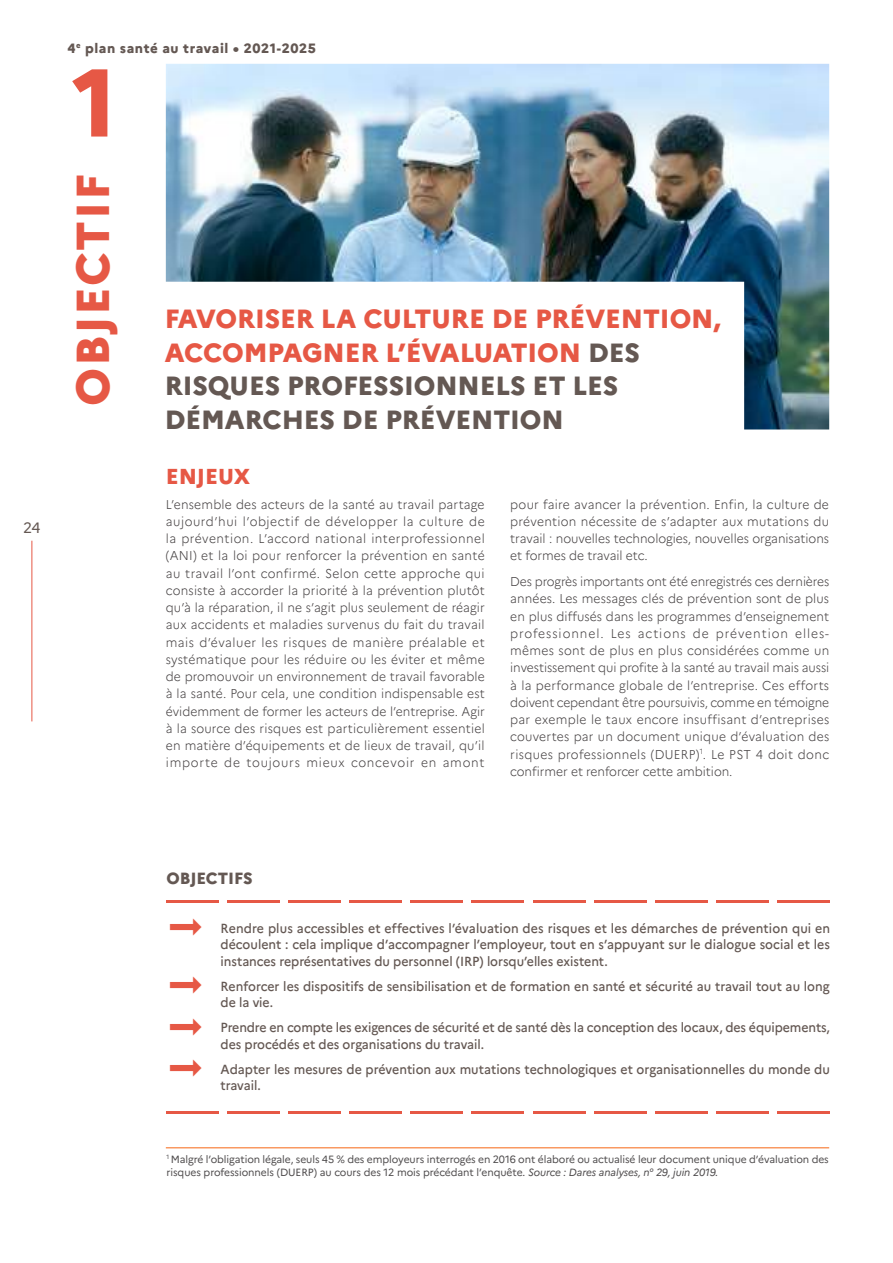
<style>
.page{position:relative;width:893px;height:1263px;background:#fff}
.page>*{position:absolute;margin:0;border:0;box-sizing:border-box;transform-origin:0 0}
.t1{font:800 96px "Marianne";color:#e65845}
.t2{font:800 46.2px "Marianne";letter-spacing:.035em;color:#e65845}
.t3{font:800 26.25px/33.6px "Marianne";letter-spacing:-.005em;color:#e65845}
.t4{font:800 21.6px "Marianne";letter-spacing:-.005em;color:#e65845}
.t5{font:800 16.2px "Marianne";letter-spacing:-.005em;color:#645853}
.t6{font:15px "Marianne";color:#645853}
.t7{font:800 13.5px "Marianne";letter-spacing:.04em;color:#645853}
.t8{font:500 13.2px/16.5px "Marianne";letter-spacing:-.005em;color:#645853;scale:.94 1}
.t9{font:300 12.75px/17.2px "Marianne";letter-spacing:-.005em;color:#444041;text-align:justify;scale:.95 1}
.t10{font:10.5px/13.5px "Marianne";letter-spacing:-.005em;color:#4e4b4c}
.s1{color:#645853}
.s2{font-style:italic}
</style>
<div class="page">
<img style="left:166px;top:64px;width:663px;height:365px">
<hr style="left:166px;top:900px;width:52px;height:3px;background:#e65845">
<hr style="left:410px;top:900px;width:53px;height:3px;background:#e65845">
<hr style="left:655px;top:900px;width:53px;height:3px;background:#e65845">
<hr style="left:288px;top:900px;width:53px;height:3px;background:#e65845">
<hr style="left:533px;top:900px;width:52px;height:3px;background:#e65845">
<hr style="left:777px;top:900px;width:53px;height:3px;background:#e65845">
<hr style="left:227px;top:900px;width:53px;height:3px;background:#e65845">
<hr style="left:472px;top:900px;width:52px;height:3px;background:#e65845">
<hr style="left:716px;top:900px;width:53px;height:3px;background:#e65845">
<hr style="left:349px;top:900px;width:53px;height:3px;background:#e65845">
<hr style="left:594px;top:900px;width:52px;height:3px;background:#e65845">
<hr style="left:166px;top:1111px;width:52px;height:3px;background:#e65845">
<hr style="left:410px;top:1111px;width:53px;height:3px;background:#e65845">
<hr style="left:655px;top:1111px;width:53px;height:3px;background:#e65845">
<hr style="left:288px;top:1111px;width:53px;height:3px;background:#e65845">
<hr style="left:533px;top:1111px;width:52px;height:3px;background:#e65845">
<hr style="left:777px;top:1111px;width:53px;height:3px;background:#e65845">
<hr style="left:227px;top:1111px;width:53px;height:3px;background:#e65845">
<hr style="left:472px;top:1111px;width:52px;height:3px;background:#e65845">
<hr style="left:716px;top:1111px;width:53px;height:3px;background:#e65845">
<hr style="left:349px;top:1111px;width:53px;height:3px;background:#e65845">
<hr style="left:594px;top:1111px;width:52px;height:3px;background:#e65845">
<hr style="left:166px;top:1147px;width:663px;height:1px;background:#f7782e">
<hr style="left:32px;top:541px;width:1px;height:180px;background:#e65845">
<p class="t6" style="left:23px;top:519px;width:19px">24</p>
<p class="t7" style="left:67px;top:40px;width:250px">4<sup>e</sup> plan santé au travail • 2021-2025</p>
<h1 class="t1" style="left:72px;top:44px;width:46px">1</h1>
<h2 class="t2" style="left:64px;top:406px;width:233px;rotate:-90deg">OBJECTIF</h2>
<h3 class="t3" style="left:165px;top:302px;width:557px">FAVORISER LA CULTURE DE PRÉVENTION,<br>ACCOMPAGNER L’ÉVALUATION <span class="s1">DES<br>RISQUES PROFESSIONNELS ET LES<br>DÉMARCHES DE PRÉVENTION</span></h3>
<h3 class="t4" style="left:166px;top:463px;width:86px">ENJEUX</h3>
<p class="t9" style="left:166px;top:495px;width:337px">L’ensemble des acteurs de la santé au travail partage aujourd’hui l’objectif de développer la culture de la prévention. L’accord national interprofessionnel (ANI) et la loi pour renforcer la prévention en santé au travail l’ont confirmé. Selon cette approche qui consiste à accorder la priorité à la prévention plutôt qu’à la réparation, il ne s’agit plus seulement de réagir aux accidents et maladies survenus du fait du travail mais d’évaluer les risques de manière préalable et systématique pour les réduire ou les éviter et même de promouvoir un environnement de travail favorable à la santé. Pour cela, une condition indispensable est évidemment de former les acteurs de l’entreprise. Agir à la source des risques est particulièrement essentiel en matière d’équipements et de lieux de travail, qu’il importe de toujours mieux concevoir en amont</p>
<p class="t9" style="left:510px;top:495px;width:337px">pour faire avancer la prévention. Enfin, la culture de prévention nécessite de s’adapter aux mutations du travail : nouvelles technologies, nouvelles organisations et formes de travail etc.</p>
<p class="t9" style="left:510px;top:573px;width:337px">Des progrès importants ont été enregistrés ces dernières années. Les messages clés de prévention sont de plus en plus diffusés dans les programmes d’enseignement professionnel. Les actions de prévention elles&shy;mêmes sont de plus en plus considérées comme un investissement qui profite à la santé au travail mais aussi à la performance globale de l’entreprise. Ces efforts doivent cependant être poursuivis, comme en témoigne par exemple le taux encore insuffisant d’entreprises couvertes par un document unique d’évaluation des risques professionnels (DUERP)<sup>1</sup>. Le PST 4 doit donc confirmer et renforcer cette ambition.</p>
<p class="t5" style="left:167px;top:868px;width:88px">OBJECTIFS</p>
<p class="t8" style="left:221px;top:919px;width:650px;text-align:justify">Rendre plus accessibles et effectives l’évaluation des risques et les démarches de prévention qui en découlent : cela implique d’accompagner l’employeur, tout en s’appuyant sur le dialogue social et les instances représentatives du personnel (IRP) lorsqu’elles existent.</p>
<p class="t8" style="left:221px;top:977px;width:650px">Renforcer les dispositifs de sensibilisation et de formation en santé et sécurité au travail tout au long de la vie.</p>
<p class="t8" style="left:221px;top:1019px;width:650px">Prendre en compte les exigences de sécurité et de santé dès la conception des locaux, des équipements, des procédés et des organisations du travail.</p>
<p class="t8" style="left:221px;top:1060px;width:650px">Adapter les mesures de prévention aux mutations technologiques et organisationnelles du monde du travail.</p>
<p class="t10" style="left:167px;top:1152px;width:664px"><sup>1</sup> Malgré l’obligation légale, seuls 45 % des employeurs interrogés en 2016 ont élaboré ou actualisé leur document unique d’évaluation des risques professionnels (DUERP) au cours des 12 mois précédant l’enquête. <span class="s2">Source : Dares analyses, n° 29, juin 2019.</span></p>
</div>
